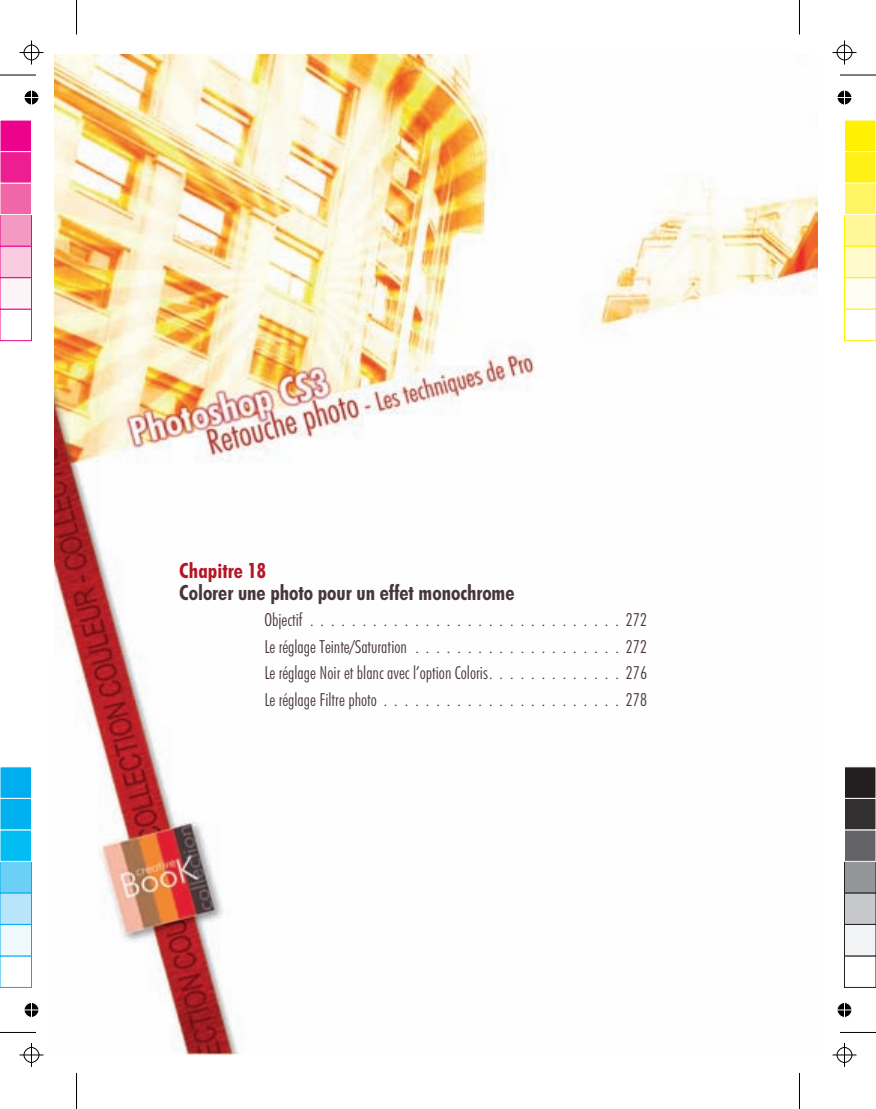
<style>
.page{position:relative;width:876px;height:1109px;background:#fff}
.page>*{position:absolute;margin:0;border:0;box-sizing:border-box;transform-origin:0 0}
.t1{font:21px "Futura Bd Cn BT";color:#48373a}
.t2{font:21px "Futura Bd Cn BT";color:#b51625}
.t3{font:18px/26.5px "Futura Lt Cn BT";color:#48373a;text-align:justify}
</style>
<div class="page">
<img style="left:54px;top:54px;width:763px;height:1000px">
<hr style="left:0;top:1032px;width:36px;height:1px;background:#000">
<hr style="left:76px;top:1072px;width:1px;height:36px;background:#000">
<hr style="left:0;top:75px;width:36px;height:1px;background:#000">
<hr style="left:76px;top:0;width:1px;height:34px;background:#000">
<hr style="left:840px;top:75px;width:36px;height:1px;background:#000">
<hr style="left:799px;top:0;width:1px;height:34px;background:#000">
<hr style="left:840px;top:1032px;width:36px;height:1px;background:#000">
<hr style="left:799px;top:1072px;width:1px;height:36px;background:#000">
<svg style="left:20px;top:1043px;width:24px;height:23px"></svg>
<svg style="left:20px;top:40px;width:24px;height:24px"></svg>
<svg style="left:832px;top:40px;width:24px;height:24px"></svg>
<svg style="left:832px;top:1043px;width:24px;height:23px"></svg>
<svg style="left:24px;top:1002px;width:15px;height:16px"></svg>
<svg style="left:24px;top:90px;width:15px;height:15px"></svg>
<svg style="left:837px;top:90px;width:15px;height:15px"></svg>
<svg style="left:837px;top:1002px;width:15px;height:16px"></svg>
<div style="left:0;top:955px;width:32px;height:32px;background:#fff;border:1px solid #00aeef"></div>
<div style="left:0;top:924px;width:32px;height:32px;background:#f0f9fd;border:1px solid #00aeef"></div>
<div style="left:0;top:892px;width:32px;height:32px;background:#b9e5fa;border:1px solid #00aeef"></div>
<div style="left:0;top:861px;width:32px;height:32px;background:#6bcff6;border:1px solid #00aeef"></div>
<div style="left:0;top:829px;width:32px;height:32px;background:#01bdf2;border:1px solid #fff"></div>
<div style="left:0;top:798px;width:32px;height:32px;background:#00b1ef;border:1px solid #fff"></div>
<div style="left:0;top:766px;width:32px;height:32px;background:#00aeef;border:1px solid #fff"></div>
<div style="left:0;top:309px;width:32px;height:32px;background:#fff;border:1px solid #ed028c"></div>
<div style="left:0;top:277px;width:32px;height:32px;background:#fdf4f8;border:1px solid #ed028c"></div>
<div style="left:0;top:246px;width:32px;height:32px;background:#f9ccdf;border:1px solid #ed028c"></div>
<div style="left:0;top:214px;width:32px;height:32px;background:#f499c2;border:1px solid #ed028c"></div>
<div style="left:0;top:183px;width:32px;height:32px;background:#f166a7;border:1px solid #fff"></div>
<div style="left:0;top:151px;width:32px;height:32px;background:#ed1e91;border:1px solid #fff"></div>
<div style="left:0;top:120px;width:32px;height:32px;background:#ed028c;border:1px solid #fff"></div>
<div style="left:844px;top:309px;width:32px;height:32px;background:#fff;border:1px solid #fff101"></div>
<div style="left:844px;top:277px;width:32px;height:32px;background:#fffef4;border:1px solid #fff101"></div>
<div style="left:844px;top:246px;width:32px;height:32px;background:#fffbcc;border:1px solid #fff101"></div>
<div style="left:844px;top:214px;width:32px;height:32px;background:#fff79a;border:1px solid #fff101"></div>
<div style="left:844px;top:183px;width:32px;height:32px;background:#fff461;border:1px solid #fff"></div>
<div style="left:844px;top:151px;width:32px;height:32px;background:#fff116;border:1px solid #fff"></div>
<div style="left:844px;top:120px;width:32px;height:32px;background:#fff101;border:1px solid #fff"></div>
<div style="left:844px;top:955px;width:32px;height:32px;background:#fff;border:1px solid #231f20"></div>
<div style="left:844px;top:924px;width:32px;height:32px;background:#f2f3f4;border:1px solid #231f20"></div>
<div style="left:844px;top:892px;width:32px;height:32px;background:#c7c8ca;border:1px solid #231f20"></div>
<div style="left:844px;top:861px;width:32px;height:32px;background:#939598;border:1px solid #231f20"></div>
<div style="left:844px;top:829px;width:32px;height:32px;background:#636366;border:1px solid #fff"></div>
<div style="left:844px;top:798px;width:32px;height:32px;background:#312f30;border:1px solid #fff"></div>
<div style="left:844px;top:766px;width:32px;height:32px;background:#231f20;border:1px solid #fff"></div>
<p class="t2" style="left:179px;top:562px;width:88px">Chapitre 18</p>
<p class="t1" style="left:179px;top:583px;width:337px">Colorer une photo pour un effet monochrome</p>
<p class="t3" style="left:264px;top:608px;width:384px">Objectif..............................272<br>Le réglage Teinte/Saturation . . . . . . . . . . . . . . . . . . . . 272<br>Le réglage Noir et blanc avec l’option Coloris. . . . . . . . . . . . . 276<br>Le réglage Filtre photo.......................278</p>
</div>
